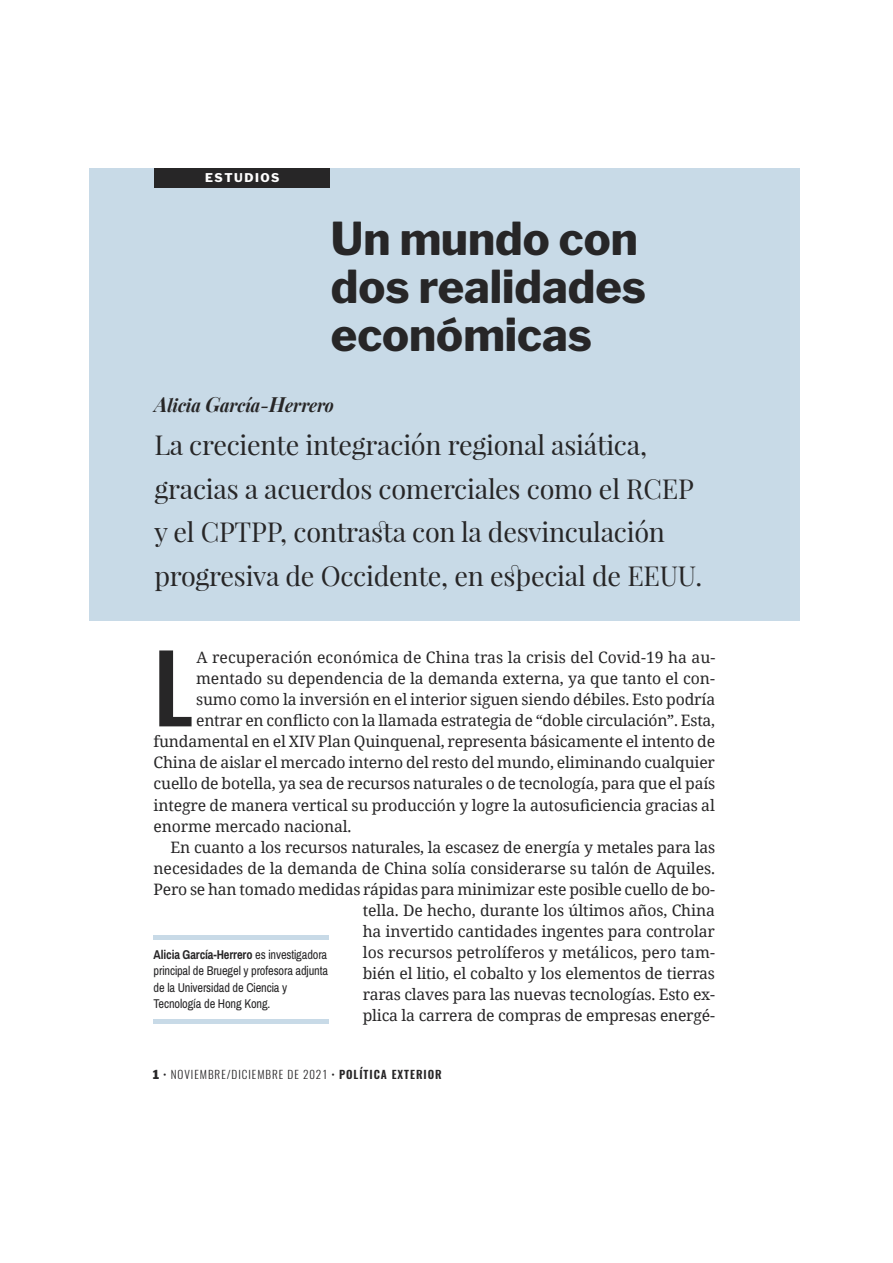
<style>
.page{position:relative;width:893px;height:1263px;background:#fff}
.page>*{position:absolute;margin:0;border:0;box-sizing:border-box;transform-origin:0 0}
.t1{font:500 93.75px "Oswald";color:#272627}
.t2{font:800 45px/48px "Libre Franklin";color:#272627}
.t3{font:27px/43.5px "Playfair Display";letter-spacing:-.01em;color:#272627}
.t4{font:italic 700 18px "Playfair Display";color:#272627;scale:.95 1}
.t5{font:15.75px "Noto Serif";letter-spacing:-.01em;color:#272627}
.t6{font:12.75px/16.5px "Archivo Narrow";letter-spacing:-.01em;color:#272627}
.t7{font:800 12px "Libre Franklin";letter-spacing:.125em;color:#fff}
.t8{font:300 11.25px "Oswald";letter-spacing:.085em;color:#272627}
.s1{font-size:21px}
.s2{font-weight:700}
.s3{font-family:"Libre Franklin";font-weight:800;font-size:12.3px}
.s4{font-weight:600}
</style>
<div class="page">
<div style="left:89px;top:169px;width:710px;height:452px;background:#c8dae7"></div>
<div style="left:154px;top:169px;width:176px;height:19px;background:#272627"></div>
<hr style="left:153px;top:1019px;width:175px;height:4px;background:#c8dae7">
<hr style="left:153px;top:936px;width:175px;height:4px;background:#c8dae7">
<p class="t7" style="left:205px;top:171px;width:76px">ESTUDIOS</p>
<h2 class="t2" style="left:331px;top:214px;width:316px">Un mundo con dos realidades económicas</h2>
<p class="t4" style="left:154px;top:392px;width:191px"><span class="s1">A</span>licia <span class="s1">G</span>arcía-<span class="s1">H</span>errero</p>
<h3 class="t3" style="left:154px;top:422px;width:549px">La creciente integración regional asiática, gracias a acuerdos comerciales como el RCEP y el CPTPP, contrasta con la desvinculación progresiva de Occidente, en especial de EEUU.</h3>
<h1 class="t1" style="left:153px;top:615px;width:41px">L</h1>
<p class="t5" style="left:196px;top:646px;width:520px">A recuperación económica de China tras la crisis del Covid-19 ha au-</p>
<p class="t5" style="left:196px;top:667px;width:520px">mentado su dependencia de la demanda externa, ya que tanto el con-</p>
<p class="t5" style="left:196px;top:689px;width:520px">sumo como la inversión en el interior siguen siendo débiles. Esto podría</p>
<p class="t5" style="left:196px;top:710px;width:520px">entrar en conflicto con la llamada estrategia de “doble circulación”. Esta,</p>
<p class="t5" style="left:153px;top:731px;width:563px">fundamental en el XIV Plan Quinquenal, representa básicamente el intento de</p>
<p class="t5" style="left:153px;top:752px;width:563px">China de aislar el mercado interno del resto del mundo, eliminando cualquier</p>
<p class="t5" style="left:153px;top:773px;width:563px">cuello de botella, ya sea de recursos naturales o de tecnología, para que el país</p>
<p class="t5" style="left:153px;top:794px;width:563px">integre de manera vertical su producción y logre la autosuficiencia gracias al</p>
<p class="t5" style="left:153px;top:815px;width:199px">enorme mercado nacional.</p>
<p class="t5" style="left:171px;top:836px;width:546px">En cuanto a los recursos naturales, la escasez de energía y metales para las</p>
<p class="t5" style="left:153px;top:857px;width:563px">necesidades de la demanda de China solía considerarse su talón de Aquiles.</p>
<p class="t5" style="left:153px;top:878px;width:563px">Pero se han tomado medidas rápidas para minimizar este posible cuello de bo-</p>
<p class="t5" style="left:363px;top:899px;width:354px">tella. De hecho, durante los últimos años, China</p>
<p class="t5" style="left:363px;top:920px;width:353px">ha invertido cantidades ingentes para controlar</p>
<p class="t5" style="left:363px;top:941px;width:353px">los recursos petrolíferos y metálicos, pero tam-</p>
<p class="t5" style="left:363px;top:962px;width:353px">bién el litio, el cobalto y los elementos de tierras</p>
<p class="t5" style="left:363px;top:983px;width:353px">raras claves para las nuevas tecnologías. Esto ex-</p>
<p class="t5" style="left:363px;top:1004px;width:353px">plica la carrera de compras de empresas energé-</p>
<p class="t6" style="left:154px;top:946px;width:176px"><span class="s2">Alicia García-Herrero</span> es investigadora principal de Bruegel y profesora adjunta de la Universidad de Ciencia y Tecnología de Hong Kong.</p>
<p class="t8" style="left:153px;top:1066px;width:290px"><span class="s3">1</span> • NOVIEMBRE/DICIEMBRE DE 2021 • <span class="s4">POLÍTICA EXTERIOR</span></p>
</div>
